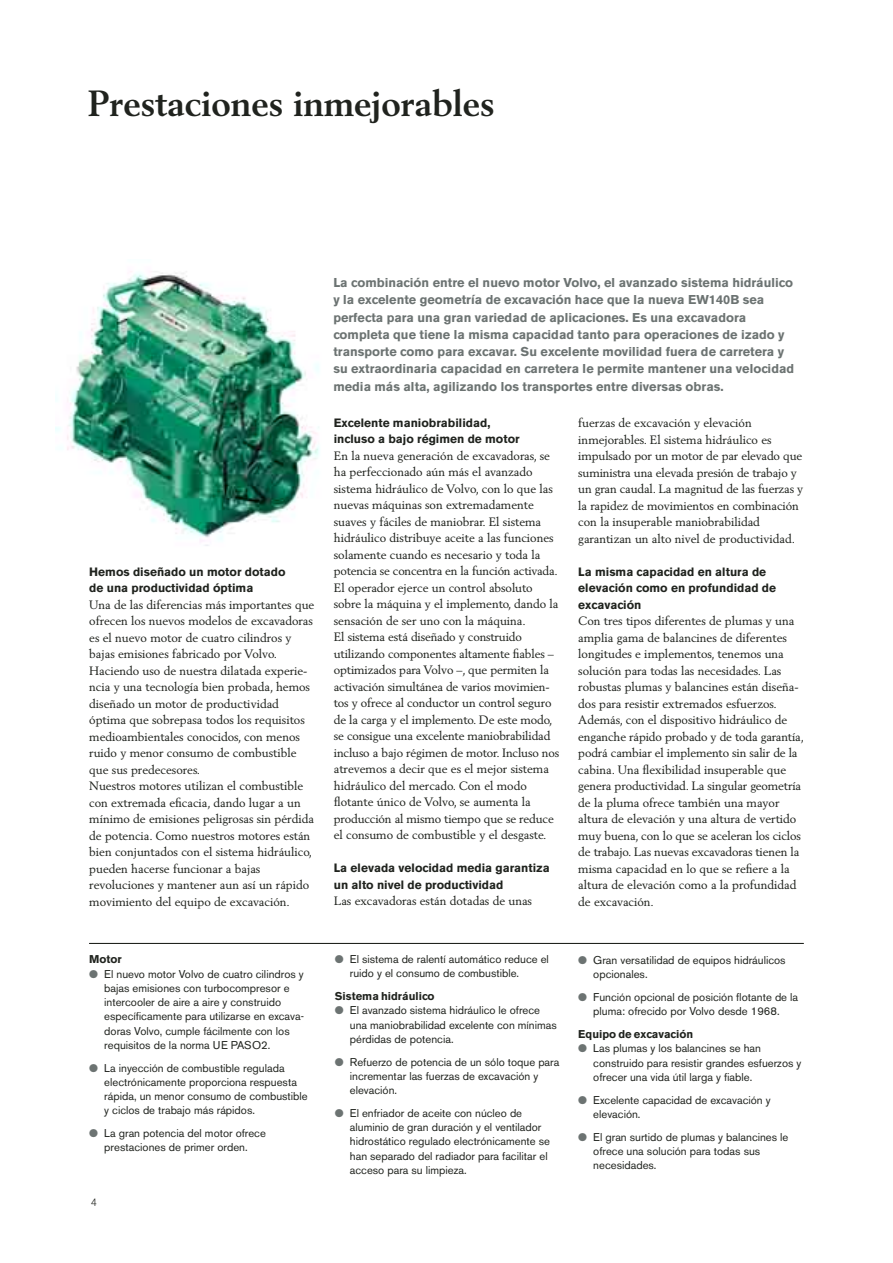
<style>
.page{position:relative;width:893px;height:1263px;background:#fff}
.page>*{position:absolute;margin:0;border:0;box-sizing:border-box;transform-origin:0 0}
.t1{font:700 36px "Volvo Serif";color:#20231e}
.t2{font:700 12.75px/17.4px "Volvo Sans";color:#6c7372}
.t3{font:12px/16.5px "Volvo Serif Roman";color:#20231e}
.t4{font:700 12px/16.5px "Volvo Sans";color:#20231e}
.t5{font:11.25px/14.2px "Volvo Sans";color:#20231e}
.t6{font:700 11.25px "Volvo Sans";color:#20231e}
.t7{font:300 10.5px "Volvo Sans";color:#20231e}
.s1{color:#6c7372}
</style>
<div class="page">
<img style="left:55px;top:271px;width:265px;height:275px">
<hr style="left:89px;top:943px;width:715px;height:1px;background:#20231e">
<h1 class="t1" style="left:88px;top:88px;width:408px">Prestaciones inmejorables</h1>
<p class="t4" style="left:89px;top:564px;width:198px">Hemos diseñado un motor dotado de una productividad óptima</p>
<p class="t3" style="left:89px;top:597px;width:227px">Una de las diferencias más importantes que ofrecen los nuevos modelos de excavadoras es el nuevo motor de cuatro cilindros y bajas emisiones fabricado por Volvo.<br>Haciendo uso de nuestra dilatada experie&shy;ncia y una tecnología bien probada, hemos diseñado un motor de productividad óptima que sobre pasa todos los requisitos medioambien tales conocidos, con menos ruido y menor consu mo de combustible que sus predecesores.<br>Nuestros motores utilizan el combustible con extremada eficacia, dando lugar a un mínimo de emisiones peligrosas sin pérdida de potencia. Como nuestros motores están bien conjuntados con el sistema hidráulico, pueden hacerse funcionar a bajas revoluciones y mantener aun así un rápido movimiento del equipo de excavación.</p>
<p class="t6" style="left:89px;top:955px;width:34px">Motor</p>
<p class="t5" style="left:104px;top:968px;width:201px;text-indent:-15px"><span class="s1">●</span> El nuevo motor Volvo de cuatro cilindros y bajas emisiones con turbocompresor e intercooler de aire a aire y construido específicamente para utilizarse en excava - doras Volvo, cumple fácilmente con los requisitos de la norma UE PASO2.</p>
<p class="t5" style="left:104px;top:1062px;width:205px;text-indent:-15px"><span class="s1">●</span> La inyección de combustible regulada electrónicamente proporciona respuesta rápida, un menor consumo de combustible y ciclos de trabajo más rápidos.</p>
<p class="t5" style="left:89px;top:1127px;width:178px;text-align:center"><span class="s1">●</span> La gran potencia del motor ofrece prestaciones de primer orden.</p>
<p class="t7" style="left:91px;top:1198px;width:8px">4</p>
<p class="t2" style="left:333px;top:275px;width:462px">La combinación entre el nuevo motor Volvo, el avanzado sistema hidráulico y la excelente geometría de excavación hace que la nueva EW140B sea perfecta para una gran variedad de aplicaciones. Es una excavadora completa que tiene la misma capacidad tanto para operaciones de izado y transporte como para excavar. Su excelente movilidad fuera de carretera y su extraordinaria capacidad en carretera le permite mantener una velocidad media más alta, agilizando los transportes entre diversas obras.</p>
<p class="t4" style="left:334px;top:416px;width:187px">Excelente maniobrabilidad, incluso a bajo régimen de motor</p>
<p class="t3" style="left:334px;top:448px;width:227px">En la nueva generación de excavadoras, se ha perfeccionado aún más el avanzado sistema hidráulico de Volvo, con lo que las nuevas máquinas son extremadamente suaves y fáciles de maniobrar. El sistema hidráulico distribuye aceite a las funciones solamente cuando es necesario y toda la potencia se concentra en la función activada.<br>El opera dor ejerce un control absoluto sobre la máquina y el implemento, dando la sensación de ser uno con la máquina.<br>El sistema está diseñado y construido utilizando componentes altamente fiables – optimizados para Volvo –, que permiten la activación simultánea de varios movimien&shy;tos y ofrece al conductor un control seguro de la carga y el implemento. De este modo, se consigue una excelente maniobrabilidad incluso a bajo régimen de motor. Incluso nos atrevemos a decir que es el mejor sistema hidráulico del mercado. Con el modo flotante único de Volvo, se aumenta la producción al mismo tiempo que se reduce el consumo de combustible y el desgaste.</p>
<p class="t4" style="left:334px;top:861px;width:217px">La elevada velocidad media garan tiza un alto nivel de productividad</p>
<p class="t3" style="left:334px;top:894px;width:200px">Las excavadoras están dotadas de unas</p>
<p class="t3" style="left:578px;top:416px;width:226px">fuerzas de excavación y elevación inmejorables. El sistema hidráulico es impulsado por un motor de par elevado que suministra una elevada presión de trabajo y un gran caudal. La magnitud de las fuerzas y la rapidez de movimientos en combinación con la insuperable maniobra bilidad garantizan un alto nivel de productividad.</p>
<p class="t4" style="left:578px;top:564px;width:199px">La misma capacidad en altura de elevación como en profundidad de excavación</p>
<p class="t3" style="left:578px;top:614px;width:227px">Con tres tipos diferentes de plumas y una amplia gama de balancines de diferentes longitudes e implementos, tenemos una solución para todas las necesidades. Las robustas plumas y balancines están diseña&shy;dos para resistir extremados esfuerzos.<br>Además, con el dispositivo hidráulico de enganche rápido probado y de toda garantía, podrá cambiar el implemento sin salir de la cabina. Una flexibilidad insuperable que genera productividad. La singular geometría de la pluma ofrece también una mayor altura de elevación y una altura de vertido muy buena, con lo que se aceleran los ciclos de trabajo. Las nuevas excavadoras tienen la misma capacidad en lo que se refiere a la altura de elevación como a la profundidad de excavación.</p>
<p class="t5" style="left:350px;top:953px;width:201px;text-indent:-15px"><span class="s1">●</span> El sistema de ralentí automático reduce el ruido y el consumo de combustible.</p>
<p class="t6" style="left:335px;top:992px;width:101px">Sistema hidráulico</p>
<p class="t5" style="left:350px;top:1004px;width:208px;text-indent:-15px"><span class="s1">●</span> El avanzado sistema hidráulico le ofrece una maniobrabilidad excelente con mínimas pérdidas de potencia.</p>
<p class="t5" style="left:350px;top:1056px;width:211px;text-indent:-15px"><span class="s1">●</span> Refuerzo de potencia de un sólo toque para incrementar las fuerzas de excavación y elevación.</p>
<p class="t5" style="left:350px;top:1107px;width:202px;text-indent:-15px"><span class="s1">●</span> El enfriador de aceite con núcleo de aluminio de gran duración y el ventilador hidrostático regulado electrónicamente se han separado del radiador para facilitar el acceso para su limpieza.</p>
<p class="t5" style="left:593px;top:954px;width:194px;text-indent:-15px"><span class="s1">●</span> Gran versatilidad de equipos hidráulicos opcionales.</p>
<p class="t5" style="left:578px;top:991px;width:221px;text-align:center"><span class="s1">●</span> Función opcional de posición flotante de la pluma: ofrecido por Volvo desde 1968.</p>
<p class="t6" style="left:578px;top:1030px;width:116px">Equipo de excavación</p>
<p class="t5" style="left:593px;top:1042px;width:210px;text-indent:-15px"><span class="s1">●</span> Las plumas y los balancines se han construido para resistir grandes esfuerzos y ofrecer una vida útil larga y fiable.</p>
<p class="t5" style="left:593px;top:1094px;width:179px;text-indent:-15px"><span class="s1">●</span> Excelente capacidad de excavación y elevación.</p>
<p class="t5" style="left:593px;top:1131px;width:197px;text-indent:-15px"><span class="s1">●</span> El gran surtido de plumas y balancines le ofrece una solución para todas sus necesidades.</p>
</div>
